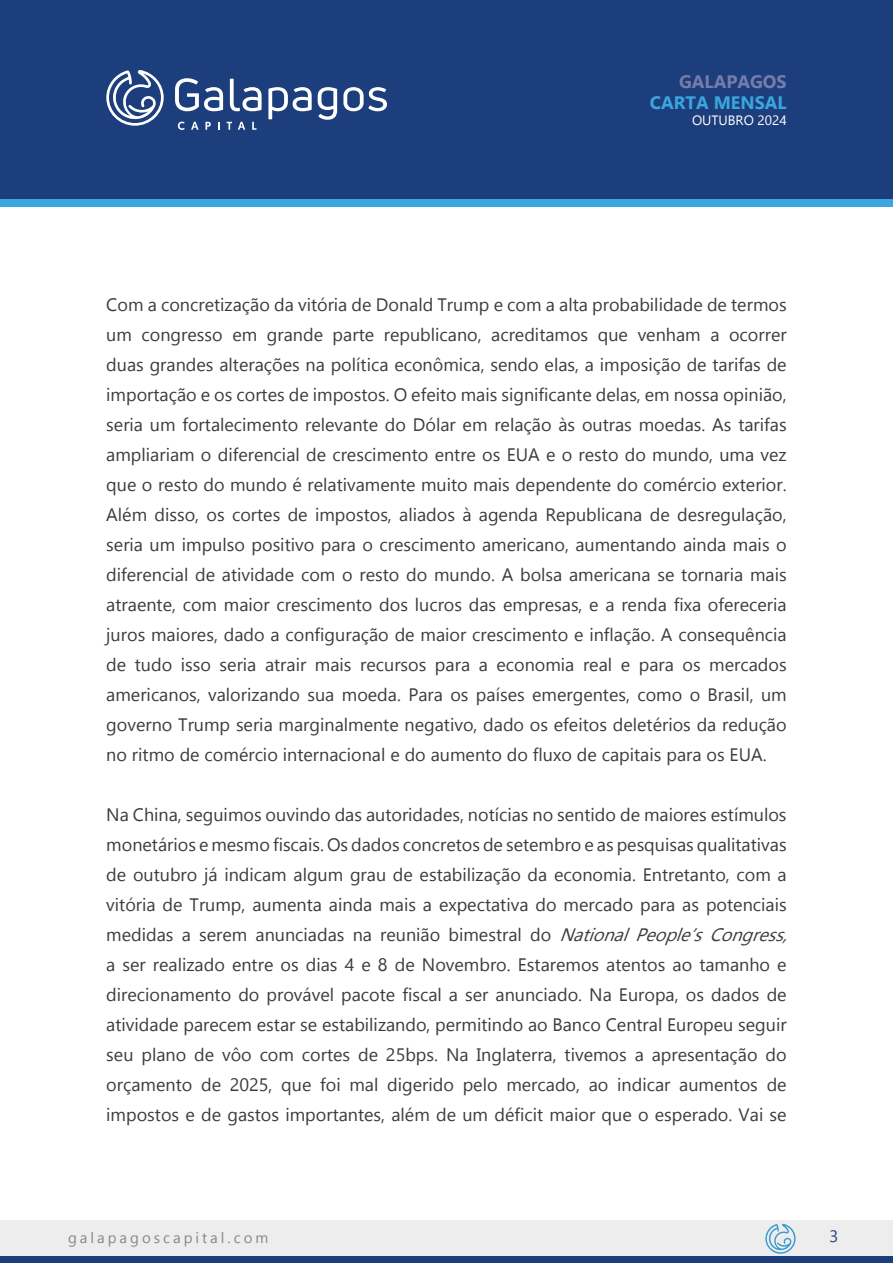
<style>
.page{position:relative;width:893px;height:1263px;background:#fff}
.page>*{position:absolute;margin:0;border:0;box-sizing:border-box;transform-origin:0 0}
.t1{font:18px/30px "Gadugi";color:#3c3c3b;text-align:justify}
.t2{font:700 18px "Gadugi";color:#3ba6de}
.t3{font:700 18px "Gadugi";color:#777dab}
.t4{font:16.5px "Gadugi";color:#1d3e7c}
.t5{font:15px "Gadugi";letter-spacing:.2em;color:#878787}
.t6{font:13.5px "Gadugi";color:#fff}
.s1{font-style:italic}
</style>
<div class="page">
<div style="left:0;top:0;width:893px;height:200px;background:#1d3e7c"></div>
<div style="left:0;top:200px;width:893px;height:7px;background:#3ba6de"></div>
<svg style="left:178px;top:122px;width:7px;height:8px"></svg>
<svg style="left:191px;top:122px;width:8px;height:8px"></svg>
<svg style="left:205px;top:122px;width:6px;height:8px"></svg>
<svg style="left:218px;top:122px;width:2px;height:8px"></svg>
<svg style="left:227px;top:122px;width:5px;height:8px"></svg>
<svg style="left:238px;top:122px;width:7px;height:8px"></svg>
<svg style="left:252px;top:122px;width:4px;height:8px"></svg>
<svg style="left:106px;top:70px;width:58px;height:56px"></svg>
<svg style="left:175px;top:78px;width:48px;height:33px"></svg>
<svg style="left:230px;top:79px;width:32px;height:32px"></svg>
<svg style="left:268px;top:87px;width:44px;height:32px"></svg>
<svg style="left:318px;top:87px;width:19px;height:33px"></svg>
<svg style="left:343px;top:87px;width:44px;height:24px"></svg>
<div style="left:0;top:1220px;width:893px;height:43px;background:#ededed"></div>
<div style="left:0;top:1256px;width:893px;height:7px;background:#1d3e7c"></div>
<svg style="left:765px;top:1224px;width:31px;height:30px"></svg>
<p class="t3" style="left:679px;top:70px;width:109px">GALAPAGOS</p>
<p class="t2" style="left:650px;top:92px;width:138px">CARTA MENSAL</p>
<p class="t6" style="left:692px;top:112px;width:96px">OUTUBRO 2024</p>
<p class="t1" style="left:106px;top:289px;width:682px">Com a concretização da vitória de Donald Trump e com a alta probabilidade de termos um congresso em grande parte republicano, acreditamos que venham a ocorrer duas grandes alterações na política econômica, sendo elas, a imposição de tarifas de importação e os cortes de impostos. O efeito mais significante delas, em nossa opinião, seria um fortalecimento relevante do Dólar em relação às outras moedas. As tarifas ampliariam o diferencial de crescimento entre os EUA e o resto do mundo, uma vez que o resto do mundo é relativamente muito mais dependente do comércio exterior.<br>Além disso, os cortes de impostos, aliados à agenda Republicana de desregulação, seria um impulso positivo para o crescimento americano, aumentando ainda mais o diferencial de atividade com o resto do mundo. A bolsa americana se tornaria mais atraente, com maior crescimento dos lucros das empresas, e a renda fixa ofereceria juros maiores, dado a configuração de maior crescimento e inflação. A consequência de tudo isso seria atrair mais recursos para a economia real e para os mercados americanos, valorizando sua moeda. Para os países emergentes, como o Brasil, um governo Trump seria marginalmente negativo, dado os efeitos deletérios da redução no ritmo de comércio internacional e do aumento do fluxo de capitais para os EUA.</p>
<p class="t1" style="left:106px;top:799px;width:690px;text-align:left">Na China, seguimos ouvindo das autoridades, notícias no sentido de maiores estímulos monetários e mesmo fiscais. Os dados concretos de setembro e as pesquisas qualitativas de outubro já indicam algum grau de estabilização da economia. Entretanto, com a vitória de Trump, aumenta ainda mais a expectativa do mercado para as potenciais medidas a serem anunciadas na reunião bimestral do <span class="s1">NationalPeople’sCongress, </span>a ser realizado entre os dias 4 e 8 de Novembro. Estaremos atentos ao tamanho e direcionamento do provável pacote fiscal a ser anunciado. Na Europa, os dados de atividade parecem estar se estabilizando, permitindo ao Banco Central Europeu seguir seu plano de vôo com cortes de 25bps. Na Inglaterra, tivemos a apresentação do orçamento de 2025, que foi mal digerido pelo mercado, ao indicar aumentos de impostos e de gastos importantes, além de um déficit maior que o esperado. Vai se</p>
<p class="t5" style="left:68px;top:1229px;width:202px">galapagoscapital.com</p>
<p class="t4" style="left:829px;top:1226px;width:10px">3</p>
</div>
